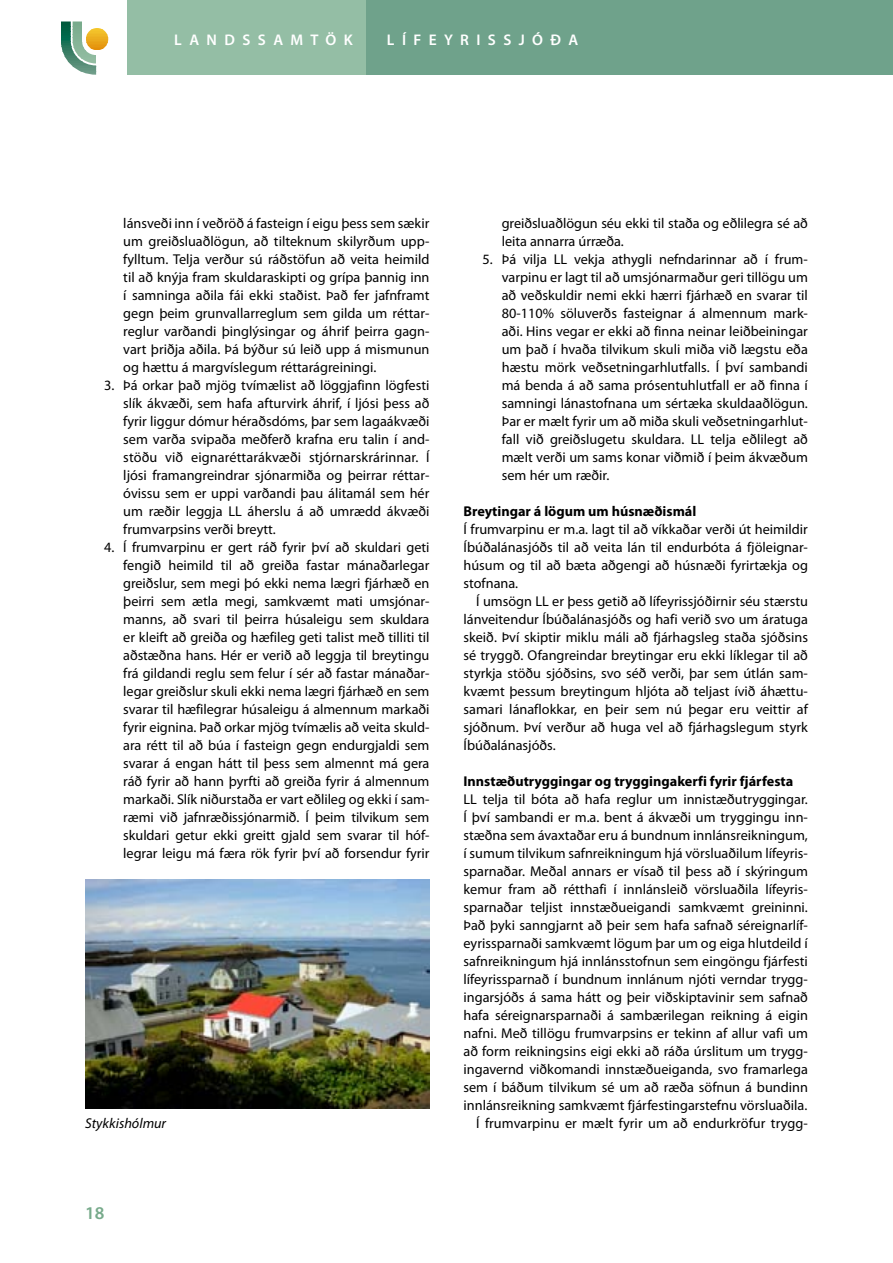
<style>
.page{position:relative;width:893px;height:1263px;background:#fff}
.page>*{position:absolute;margin:0;border:0;box-sizing:border-box;transform-origin:0 0}
.t1{font:600 18px "Myriad Pro";color:#77aa8b}
.t2{font:600 15.45px "Myriad Pro";letter-spacing:.48em;color:#fff}
.t3{font:14.25px/18px "Myriad Pro";color:#000;text-align:justify}
.t4{font:700 14.25px "Myriad Pro";color:#000}
.t5{font:italic 14.25px "Myriad Pro";color:#000}
</style>
<div class="page">
<div style="left:140px;top:0;width:753px;height:75px;background:#6fa28b"></div>
<div style="left:128px;top:0;width:238px;height:75px;background:#94bea5"></div>
<hr style="left:61px;top:22px;width:35px;height:1px;background:#00583a">
<hr style="left:61px;top:23px;width:35px;height:2px;background:#005a3c">
<hr style="left:61px;top:25px;width:35px;height:1px;background:#005c3e">
<hr style="left:61px;top:27px;width:35px;height:1px;background:#005e40">
<hr style="left:61px;top:28px;width:35px;height:2px;background:#006042">
<hr style="left:61px;top:30px;width:35px;height:1px;background:#006244">
<hr style="left:61px;top:32px;width:35px;height:1px;background:#006447">
<hr style="left:61px;top:33px;width:35px;height:2px;background:#006649">
<hr style="left:61px;top:35px;width:35px;height:1px;background:#00684b">
<hr style="left:61px;top:37px;width:35px;height:1px;background:#006a4e">
<hr style="left:61px;top:38px;width:35px;height:2px;background:#006c50">
<hr style="left:61px;top:40px;width:35px;height:1px;background:#0a6e52">
<hr style="left:61px;top:42px;width:35px;height:1px;background:#157055">
<hr style="left:61px;top:43px;width:35px;height:2px;background:#1d7257">
<hr style="left:61px;top:45px;width:35px;height:1px;background:#23745a">
<hr style="left:61px;top:47px;width:35px;height:1px;background:#29765c">
<hr style="left:61px;top:48px;width:35px;height:2px;background:#2e785f">
<hr style="left:61px;top:50px;width:35px;height:1px;background:#347a61">
<hr style="left:61px;top:52px;width:35px;height:1px;background:#387d64">
<hr style="left:61px;top:53px;width:35px;height:2px;background:#3d7f66">
<hr style="left:61px;top:55px;width:35px;height:1px;background:#418169">
<hr style="left:61px;top:56px;width:35px;height:2px;background:#46836c">
<hr style="left:61px;top:58px;width:35px;height:2px;background:#4a866e">
<hr style="left:61px;top:60px;width:35px;height:1px;background:#4e8871">
<hr style="left:61px;top:61px;width:35px;height:2px;background:#528b74">
<hr style="left:61px;top:63px;width:35px;height:2px;background:#578d77">
<hr style="left:61px;top:65px;width:35px;height:1px;background:#5b907b">
<hr style="left:61px;top:66px;width:35px;height:2px;background:#60937e">
<hr style="left:61px;top:68px;width:35px;height:2px;background:#649681">
<hr style="left:61px;top:70px;width:35px;height:1px;background:#699985">
<hr style="left:61px;top:71px;width:35px;height:2px;background:#6d9c88">
<hr style="left:61px;top:73px;width:35px;height:2px;background:#729f8b">
<svg style="left:73px;top:22px;width:35px;height:41px"></svg>
<img style="left:85px;top:879px;width:344px;height:229px">
<p class="t2" style="left:174px;top:30px;width:180px">LANDSSAMTÖK</p>
<p class="t2" style="left:387px;top:30px;width:193px">LÍFEYRISSJÓÐA</p>
<p class="t3" style="left:123px;top:214px;width:308px">lánsveði inn í veðröð á fasteign í eigu þess sem sækir um greiðsluaðlögun, að tilteknum skilyrðum upp&shy;fylltum. Telja verður sú ráðstöfun að veita heimild til að knýja fram skuldaraskipti og grípa þannig inn í samninga aðila fái ekki staðist. Það fer jafnframt gegn þeim grunvallarreglum sem gilda um réttar&shy;reglur varðandi þinglýsingar og áhrif þeirra gagn&shy;vart þriðja aðila. Þá býður sú leið upp á mismunun og hættu á margvíslegum réttarágreiningi.</p>
<p class="t3" style="left:123px;top:376px;width:308px;text-indent:-19px">3. Þá orkar það mjög tvímælist að löggjafinn lögfesti slík ákvæði, sem hafa afturvirk áhrif, í ljósi þess að fyrir liggur dómur héraðsdóms, þar sem lagaákvæði sem varða svipaða meðferð krafna eru talin í and&shy;stöðu við eignaréttarákvæði stjórnarskrárinnar. Í ljósi framangreindrar sjónarmiða og þeirrar réttar&shy;óvissu sem er uppi varðandi þau álitamál sem hér um ræðir leggja LL áherslu á að umrædd ákvæði frumvarpsins verði breytt.</p>
<p class="t3" style="left:123px;top:538px;width:308px;text-indent:-19px">4. Í frumvarpinu er gert ráð fyrir því að skuldari geti fengið heimild til að greiða fastar mánaðarlegar greiðslur, sem megi þó ekki nema lægri fjárhæð en þeirri sem ætla megi, samkvæmt mati umsjónar&shy;manns, að svari til þeirra húsaleigu sem skuldara er kleift að greiða og hæfileg geti talist með tilliti til aðstæðna hans. Hér er verið að leggja til breytingu frá gildandi reglu sem felur í sér að fastar mánaðar&shy;legar greiðslur skuli ekki nema lægri fjárhæð en sem svarar til hæfilegrar húsaleigu á almennum markaði fyrir eignina. Það orkar mjög tvímælis að veita skuld&shy;ara rétt til að búa í fasteign gegn endurgjaldi sem svarar á engan hátt til þess sem almennt má gera ráð fyrir að hann þyrfti að greiða fyrir á almennum markaði. Slík niðurstaða er vart eðlileg og ekki í sam&shy;ræmi við jafnræðissjónarmið. Í þeim tilvikum sem skuldari getur ekki greitt gjald sem svarar til hóf&shy;legrar leigu má færa rök fyrir því að forsendur fyrir</p>
<p class="t3" style="left:502px;top:214px;width:308px">greiðsluaðlögun séu ekki til staða og eðlilegra sé að leita annarra úrræða.</p>
<p class="t3" style="left:502px;top:250px;width:308px;text-indent:-19px">5. Þá vilja LL vekja athygli nefndarinnar að í frum&shy;varpinu er lagt til að umsjónarmaður geri tillögu um að veðskuldir nemi ekki hærri fjárhæð en svarar til 80-110% söluverðs fasteignar á almennum mark&shy;aði. Hins vegar er ekki að finna neinar leiðbeiningar um það í hvaða tilvikum skuli miða við lægstu eða hæstu mörk veðsetningarhlutfalls. Í því sambandi má benda á að sama prósentuhlutfall er að finna í samningi lánastofnana um sértæka skuldaaðlögun.<br>Þar er mælt fyrir um að miða skuli veðsetningarhlut&shy;fall við greiðslugetu skuldara. LL telja eðlilegt að mælt verði um sams konar viðmið í þeim ákvæðum sem hér um ræðir.</p>
<p class="t4" style="left:463px;top:501px;width:234px">Breytingar á lögum um húsnæðismál</p>
<p class="t3" style="left:463px;top:519px;width:346px">Í frumvarpinu er m.a. lagt til að víkkaðar verði út heimildir Íbúðalánasjóðs til að veita lán til endurbóta á fjöleignar&shy;húsum og til að bæta aðgengi að húsnæði fyrirtækja og stofnana.</p>
<p class="t3" style="left:463px;top:591px;width:346px;text-indent:13px">Í umsögn LL er þess getið að lífeyrissjóðirnir séu stærstu lánveitendur Íbúðalánasjóðs og hafi verið svo um áratuga skeið. Því skiptir miklu máli að fjárhagsleg staða sjóðsins sé tryggð. Ofangreindar breytingar eru ekki líklegar til að styrkja stöðu sjóðsins, svo séð verði, þar sem útlán sam&shy;kvæmt þessum breytingum hljóta að teljast ívið áhættu&shy;samari lánaflokkar, en þeir sem nú þegar eru veittir af sjóðnum. Því verður að huga vel að fjárhagslegum styrk Íbúðalánasjóðs.</p>
<p class="t4" style="left:463px;top:771px;width:331px">Innstæðutryggingar og tryggingakerfi fyrir fjárfesta</p>
<p class="t3" style="left:463px;top:789px;width:346px">LL telja til bóta að hafa reglur um innistæðutryggingar.<br>Í því sambandi er m.a. bent á ákvæði um tryggingu inn&shy;stæðna sem ávaxtaðar eru á bundnum innlánsreikningum, í sumum tilvikum safnreikningum hjá vörsluaðilum lífeyris&shy;sparnaðar. Meðal annars er vísað til þess að í skýringum kemur fram að rétthafi í innlánsleið vörsluaðila lífeyris&shy;sparnaðar teljist innstæðueigandi samkvæmt greininni.<br>Það þyki sanngjarnt að þeir sem hafa safnað séreignarlíf&shy;eyrissparnaði samkvæmt lögum þar um og eiga hlutdeild í safnreikningum hjá innlánsstofnun sem eingöngu fjárfesti lífeyrissparnað í bundnum innlánum njóti verndar trygg&shy;ingarsjóðs á sama hátt og þeir viðskiptavinir sem safnað hafa séreignarsparnaði á sambærilegan reikning á eigin nafni. Með tillögu frumvarpsins er tekinn af allur vafi um að form reikningsins eigi ekki að ráða úrslitum um trygg&shy;ingavernd viðkomandi innstæðueiganda, svo framarlega sem í báðum tilvikum sé um að ræða söfnun á bundinn innlánsreikning samkvæmt fjárfestingarstefnu vörsluaðila.</p>
<p class="t5" style="left:85px;top:1114px;width:83px">Stykkishólmur</p>
<p class="t3" style="left:476px;top:1113px;width:333px">Í frumvarpinu er mælt fyrir um að endurkröfur trygg-</p>
<p class="t1" style="left:85px;top:1201px;width:21px">18</p>
</div>
